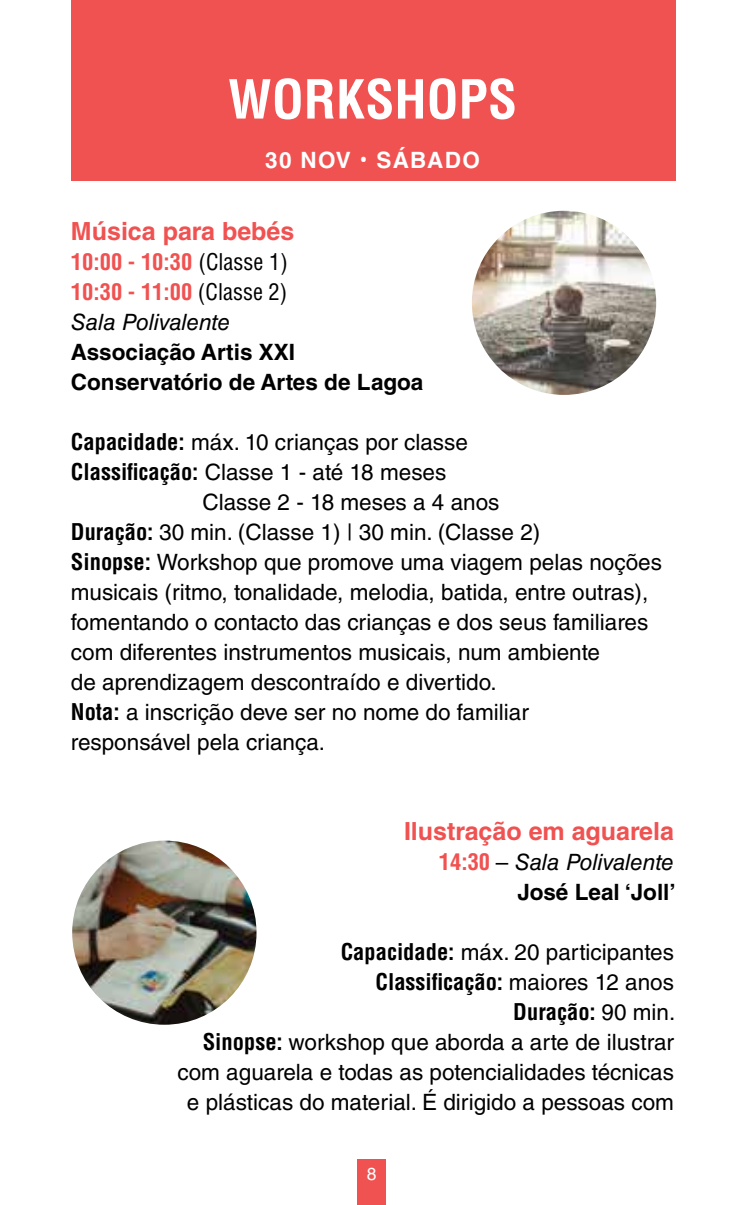
<style>
.page{position:relative;width:745px;height:1205px;background:#fff}
.page>*{position:absolute;margin:0;border:0;box-sizing:border-box;transform-origin:0 0}
.t1{font:700 condensed 52.5px "Helvetica LT Std";color:#fff}
.t2{font:700 25px "Helvetica LT Std";color:#f05251}
.t3{font:22.5px/30px "Helvetica LT Std";color:#000;text-align:right}
.t4{font:700 condensed 22.5px/30px "Helvetica LT Std";color:#f05251;text-align:justify}
.t5{font:700 22.5px/30px "Helvetica LT Std";color:#000}
.t6{font:italic 22.5px/30px "Helvetica LT Std";color:#000;text-align:right}
.t7{font:700 22.5px "Helvetica LT Std";letter-spacing:.06em;color:#fff}
.t8{font:17.5px "Helvetica LT Std";color:#fff}
.s1{font-family:"Roboto";font-weight:400}
.s2{font-weight:400;color:#000}
.s3{font-weight:400;font-style:italic;font-stretch:normal;color:#000}
.s4{font-weight:700;font-stretch:condensed}
.s5{font-weight:700;font-style:normal;font-stretch:condensed;color:#f05251}
.s6{font-style:normal}
.s7{font-weight:700;font-style:normal}
</style>
<div class="page">
<div style="left:357px;top:1159px;width:29px;height:46px;background:#f05251"></div>
<div style="left:71px;top:0;width:604px;height:181px;background:#f05251"></div>
<img style="left:72px;top:840px;width:184px;height:185px;border-radius:92px">
<img style="left:471px;top:211px;width:184px;height:184px;border-radius:92px">
<h1 class="t1" style="left:228px;top:66px;width:290px">WORKSHOPS</h1>
<p class="t7" style="left:265px;top:146px;width:216px">30 NOV <span class="s1">•</span> SÁBADO</p>
<p class="t2" style="left:71px;top:216px;width:225px">Música para bebés</p>
<p class="t4" style="left:71px;top:247px;width:218px">10:00 - 10:30 <span class="s2">(Classe 1)<br></span>10:30 - 11:00 <span class="s2">(Classe 2)<br></span><span class="s3">Sala Polivalente</span></p>
<p class="t5" style="left:71px;top:337px;width:354px">Associação Artis XXI<br>Conservatório de Artes de Lagoa</p>
<p class="t3" style="left:71px;top:427px;width:398px"><span class="s4">Capacidade:</span> máx. 10 crianças por classe</p>
<p class="t3" style="left:71px;top:457px;width:376px"><span class="s4">Classificação:</span> Classe 1 - até 18 meses</p>
<p class="t3" style="left:202px;top:487px;width:298px">Classe 2 - 18 meses a 4 anos</p>
<p class="t3" style="left:71px;top:517px;width:470px"><span class="s4">Duração:</span> 30 min. (Classe 1) | 30 min. (Classe 2)</p>
<p class="t3" style="left:71px;top:547px;width:592px"><span class="s4">Sinopse:</span> Workshop que promove uma viagem pelas noções</p>
<p class="t3" style="left:71px;top:577px;width:578px">musicais (ritmo, tonalidade, melodia, batida, entre outras),</p>
<p class="t3" style="left:71px;top:607px;width:578px">fomentando o contacto das crianças e dos seus familiares</p>
<p class="t3" style="left:71px;top:637px;width:530px">com diferentes instrumentos musicais, num ambiente</p>
<p class="t3" style="left:71px;top:667px;width:427px">de aprendizagem descontraído e divertido.</p>
<p class="t3" style="left:71px;top:697px;width:459px"><span class="s4">Nota:</span> a inscrição deve ser no nome do familiar</p>
<p class="t3" style="left:71px;top:727px;width:255px">responsável pela criança.</p>
<p class="t2" style="left:404px;top:816px;width:271px">Ilustração em aguarela</p>
<p class="t6" style="left:438px;top:847px;width:238px"><span class="s5">14:30</span> <span class="s6">–</span> Sala Polivalente<br><span class="s7">José Leal ‘Joll’</span></p>
<p class="t3" style="left:177px;top:937px;width:499px"><span class="s4">Capacidade:</span> máx. 20 participantes<br><span class="s4">Classificação:</span> maiores 12 anos<br><span class="s4">Duração:</span> 90 min.<br><span class="s4">Sinopse:</span> workshop que aborda a arte de ilustrar com aguarela e todas as potencialidades técnicas e plásticas do material. É dirigido a pessoas com</p>
<p class="t8" style="left:366px;top:1164px;width:11px">8</p>
</div>
